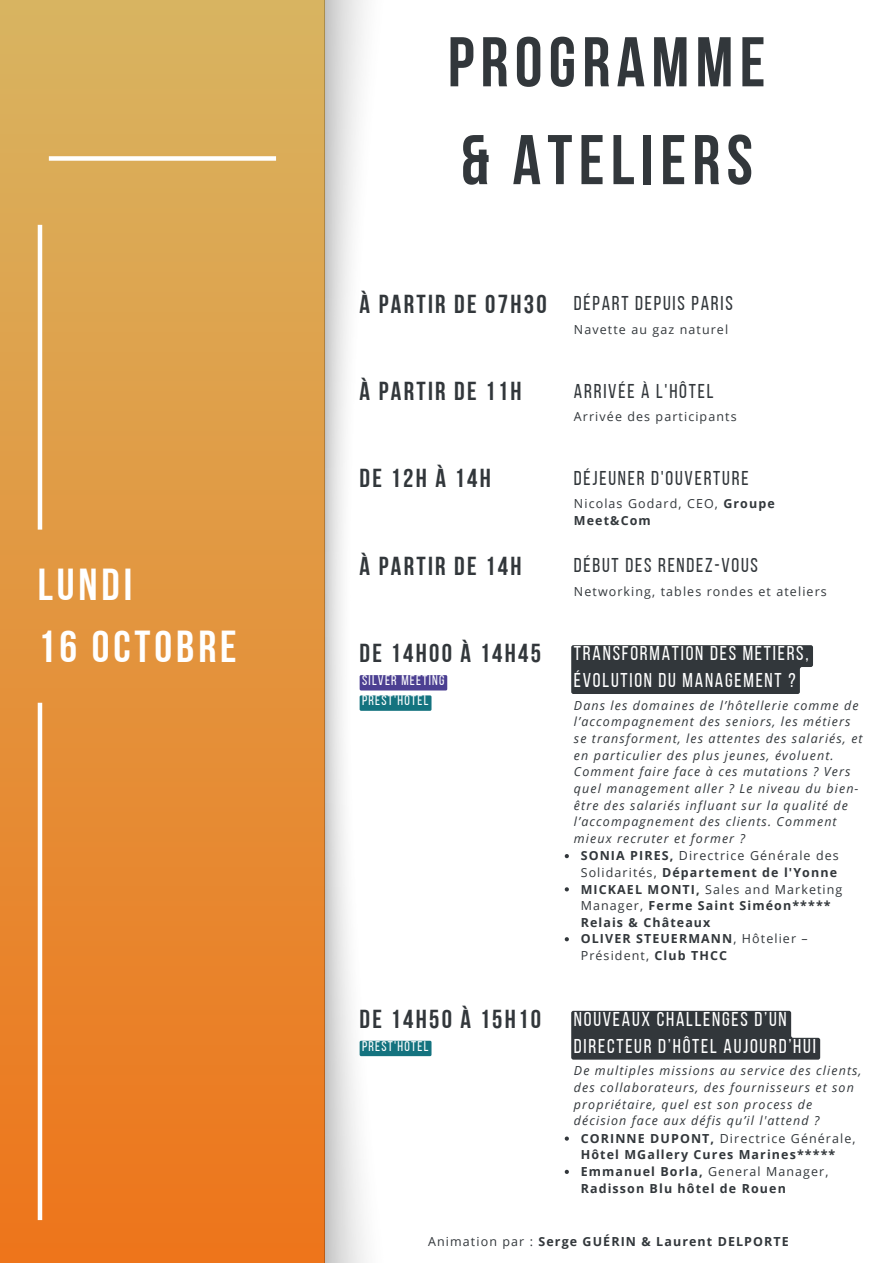
<style>
.page{position:relative;width:893px;height:1264px;background:#fff}
.page>*{position:absolute;margin:0;border:0;box-sizing:border-box;transform-origin:0 0}
.t1{font:70.2px "Bebas Neue Cyrillic";letter-spacing:.09em;color:#32373b}
.t2{font:44.7px "Bebas Neue Cyrillic";letter-spacing:.09em;color:#fff}
.t3{font:25.95px "Bebas Neue Cyrillic";letter-spacing:.09em;color:#32373b}
.t4{font:19.95px/27px "Bebas Neue";letter-spacing:.09em;color:#fff}
.t5{font:19.95px "Bebas Neue";letter-spacing:.09em;color:#32373b}
.t6{font:13.95px "Bebas Neue";letter-spacing:.09em;color:#fff}
.t7{font:italic 12.45px/16.6px "Open Sans";letter-spacing:.09em;color:#32373b}
.t8{font:700 12.45px/16.6px "Open Sans";letter-spacing:.09em;color:#32373b}
.t9{font:12.45px/16.6px "Open Sans";letter-spacing:.09em;color:#32373b}
.s1{font-weight:700}
.s2{font-weight:400}
</style>
<div class="page">
<div style="left:0;top:0;width:325px;height:1262px;background:linear-gradient(to bottom,#d8b461,#ee751b)"></div>
<img style="left:324px;top:0;width:71px;height:1262px">
<div style="left:49px;top:156px;width:227px;height:5px;background:#fff"></div>
<svg style="left:564px;top:854px;width:5px;height:4px"></svg>
<svg style="left:564px;top:887px;width:5px;height:4px"></svg>
<svg style="left:564px;top:937px;width:5px;height:4px"></svg>
<svg style="left:564px;top:1136px;width:5px;height:4px"></svg>
<svg style="left:564px;top:1169px;width:5px;height:4px"></svg>
<div style="left:571px;top:645px;width:242px;height:49px;background:#32373b"></div>
<svg style="left:571px;top:1010px;width:249px;height:49px;background:#42464a"></svg>
<svg style="left:359px;top:675px;width:88px;height:35px"></svg>
<svg style="left:359px;top:1040px;width:72px;height:16px"></svg>
<hr style="left:38px;top:702px;width:4px;height:517px;background:#fff">
<hr style="left:38px;top:225px;width:4px;height:304px;background:#fff">
<p class="t2" style="left:38px;top:566px;width:96px">LUNDI</p>
<p class="t2" style="left:38px;top:628px;width:200px">16 OCTOBRE</p>
<p class="t1" style="left:447px;top:34px;width:319px">PROGRAMME</p>
<p class="t1" style="left:460px;top:131px;width:294px">&amp; ATELIERS</p>
<p class="t3" style="left:359px;top:293px;width:188px">À PARTIR DE 07H30</p>
<p class="t5" style="left:574px;top:295px;width:160px">DÉPART DEPUIS PARIS</p>
<p class="t9" style="left:574px;top:320px;width:156px">Navette au gaz naturel</p>
<p class="t3" style="left:359px;top:380px;width:163px">À PARTIR DE 11H</p>
<p class="t5" style="left:574px;top:383px;width:141px">ARRIVÉE À L'HÔTEL</p>
<p class="t9" style="left:574px;top:408px;width:164px">Arrivée des participants</p>
<p class="t3" style="left:359px;top:468px;width:133px">DE 12H À 14H</p>
<p class="t3" style="left:359px;top:555px;width:163px">À PARTIR DE 14H</p>
<p class="t3" style="left:359px;top:642px;width:183px">DE 14H00 À 14H45</p>
<p class="t6" style="left:362px;top:674px;width:84px">SILVER MEETING</p>
<p class="t6" style="left:362px;top:695px;width:68px">PREST'HÔTEL</p>
<p class="t3" style="left:359px;top:1008px;width:183px">DE 14H50 À 15H10</p>
<p class="t6" style="left:362px;top:1040px;width:68px">PREST'HÔTEL</p>
<p class="t5" style="left:574px;top:470px;width:176px">DÉJEUNER D'OUVERTURE</p>
<p class="t9" style="left:574px;top:495px;width:202px">Nicolas Godard, CEO, <span class="s1">Groupe<br>Meet&amp;Com</span></p>
<p class="t5" style="left:574px;top:557px;width:186px">DÉBUT DES RENDEZ-VOUS</p>
<p class="t9" style="left:574px;top:582px;width:254px">Networking, tables rondes et ateliers</p>
<p class="t4" style="left:574px;top:641px;width:236px">TRANSFORMATION DES MÉTIERS,<br>ÉVOLUTION DU MANAGEMENT ?</p>
<p class="t7" style="left:574px;top:696px;width:290px">Dans les domaines de l’hôtellerie comme de l’accompagnement des seniors, les métiers se transforment, les attentes des salariés, et en particulier des plus jeunes, évoluent.<br>Comment faire face à ces mutations ? Vers quel management aller ? Le niveau du bien&shy;être des salariés influant sur la qualité de l’accompagnement des clients. Comment mieux recruter et former ?</p>
<p class="t9" style="left:580px;top:847px;width:259px"><span class="s1">SONIA PIRES,</span> Directrice Générale des<br>Solidarités, <span class="s1">Département de l'Yonne</span></p>
<p class="t8" style="left:580px;top:880px;width:263px">MICKAEL MONTI, <span class="s2">Sales and Marketing<br>Manager,</span> Ferme Saint Siméon*****<br>Relais &amp; Châteaux</p>
<p class="t8" style="left:580px;top:930px;width:228px">OLIVER STEUERMANN<span class="s2">, Hôtelier –<br>Président,</span> Club THCC</p>
<p class="t4" style="left:574px;top:1007px;width:243px">NOUVEAUX CHALLENGES D’UN<br>DIRECTEUR D’HÔTEL AUJOURD’HUI</p>
<p class="t7" style="left:574px;top:1062px;width:289px">De multiples missions au service des clients, des collaborateurs, des fournisseurs et son propriétaire, quel est son process de décision face aux défis qu’il l'attend ?</p>
<p class="t8" style="left:580px;top:1129px;width:276px">CORINNE DUPONT, <span class="s2">Directrice Générale,<br></span>Hôtel MGallery Cures Marines*****</p>
<p class="t8" style="left:580px;top:1162px;width:249px">Emmanuel Borla, <span class="s2">General Manager,<br></span>Radisson Blu hôtel de Rouen</p>
<p class="t8" style="left:428px;top:1232px;width:362px"><span class="s2">Animation par :</span> Serge GUÉRIN &amp; Laurent DELPORTE</p>
</div>
